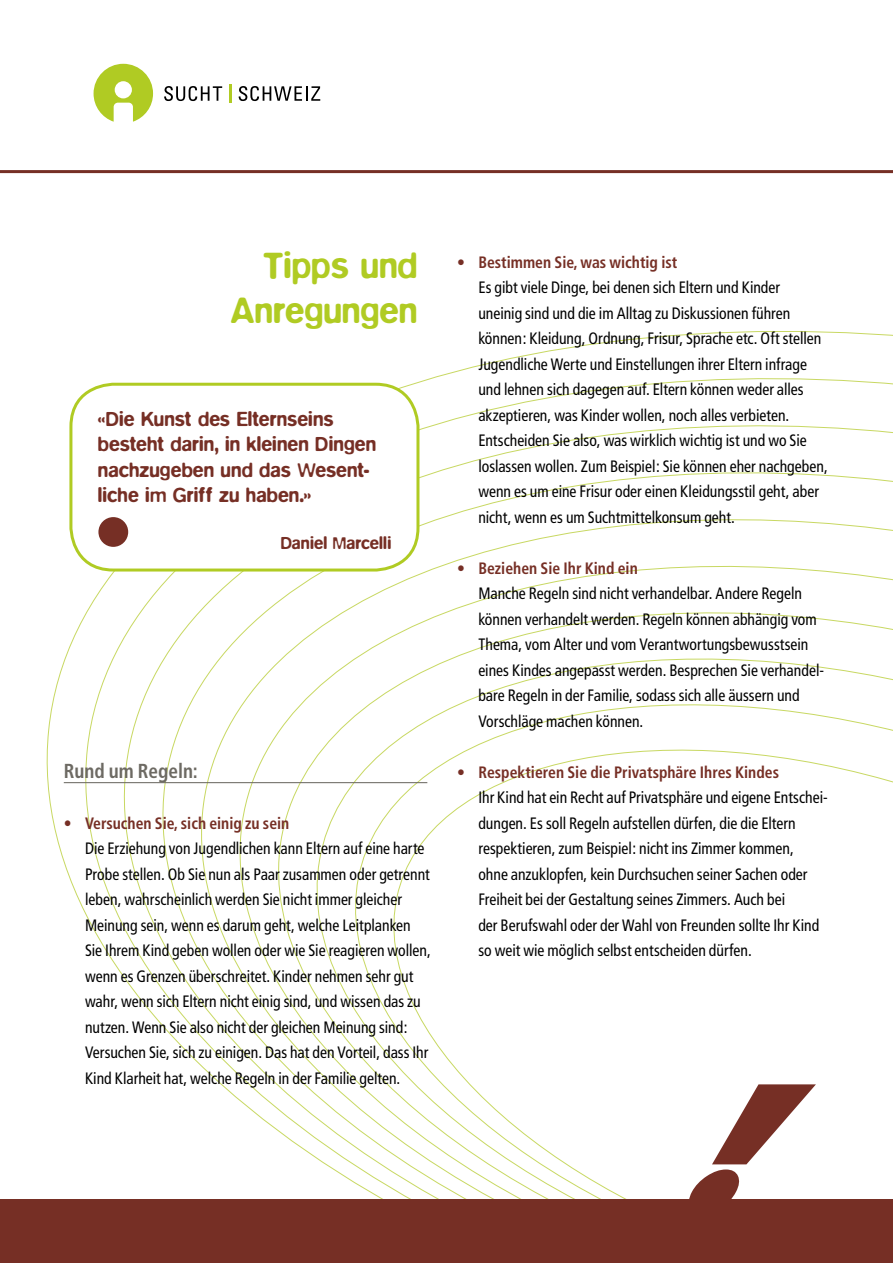
<style>
.page{position:relative;width:893px;height:1263px;background:#fff}
.page>*{position:absolute;margin:0;border:0;box-sizing:border-box;transform-origin:0 0}
.t1{font:500 37.5px/45px "Blur";color:#b0cb23;text-align:right;scale:.95 1}
.t2{font:500 21px/25.5px "Blur";letter-spacing:.005em;color:#762f25;scale:.95 1}
.t3{font:700 condensed 20.25px "Frutiger";color:#6d6a63;scale:.95 1}
.t4{font:500 18px "Blur";letter-spacing:.01em;color:#762f25;scale:.95 1}
.t5{font:condensed 16.5px/25.5px "Frutiger";color:#000;scale:.95 1}
.t6{font:700 condensed 16.5px "Frutiger";color:#762f25;scale:.95 1}
</style>
<div class="page">
<svg style="left:213px;top:517px;width:680px;height:594px"></svg>
<svg style="left:252px;top:566px;width:641px;height:575px"></svg>
<svg style="left:291px;top:614px;width:602px;height:554px"></svg>
<svg style="left:330px;top:662px;width:563px;height:529px"></svg>
<svg style="left:367px;top:711px;width:526px;height:488px"></svg>
<hr style="left:64px;top:782px;width:363px;height:1px;background:#6d6a63">
<svg style="left:688px;top:1084px;width:128px;height:115px"></svg>
<div style="left:0;top:1199px;width:893px;height:64px;background:#762f25"></div>
<hr style="left:0;top:170px;width:893px;height:3px;background:#762f25">
<div style="left:71px;top:384px;width:347px;height:186px;background:#fff;border-radius:43px"></div>
<div style="left:69px;top:383px;width:350px;height:188px;border:3px solid #b0cb23;border-radius:43px"></div>
<div style="left:98px;top:517px;width:30px;height:30px;background:#762f25;border-radius:50%"></div>
<svg style="left:164px;top:86px;width:58px;height:15px"></svg>
<svg style="left:239px;top:86px;width:81px;height:15px"></svg>
<svg style="left:229px;top:84px;width:2px;height:19px"></svg>
<svg style="left:94px;top:64px;width:59px;height:58px"></svg>
<h1 class="t1" style="left:231px;top:243px;width:198px">Tipps und<br>Anregungen</h1>
<p class="t2" style="left:98px;top:406px;width:294px">«Die Kunst des Elternseins besteht darin, in kleinen Dingen nachzugeben und das Wesent&shy;liche im Griff zu haben.»</p>
<p class="t4" style="left:281px;top:532px;width:118px">Daniel Marcelli</p>
<p class="t3" style="left:64px;top:759px;width:143px">Rund um Regeln:</p>
<p class="t6" style="left:64px;top:813px;width:239px">• Versuchen Sie, sich einig zu sein</p>
<p class="t5" style="left:85px;top:836px;width:366px">Die Erziehung von Jugendlichen kann Eltern auf eine harte Probe stellen. Ob Sie nun als Paar zusammen oder getrennt leben, wahrscheinlich werden Sie nicht immer gleicher Meinung sein, wenn es darum geht, welche Leitplanken Sie Ihrem Kind geben wollen oder wie Sie reagieren wollen, wenn es Grenzen überschreitet. Kinder nehmen sehr gut wahr, wenn sich Eltern nicht einig sind, und wissen das zu nutzen. Wenn Sie also nicht der gleichen Meinung sind:<br>Versuchen Sie, sich zu einigen. Das hat den Vorteil, dass Ihr Kind Klarheit hat, welche Regeln in der Familie gelten.</p>
<p class="t6" style="left:457px;top:252px;width:233px">• Bestimmen Sie, was wichtig ist</p>
<p class="t5" style="left:478px;top:275px;width:369px">Es gibt viele Dinge, bei denen sich Eltern und Kinder uneinig sind und die im Alltag zu Diskussionen führen können: Kleidung, Ordnung, Frisur, Sprache etc. Oft stellen Jugendliche Werte und Einstellungen ihrer Eltern infrage und lehnen sich dagegen auf. Eltern können weder alles akzeptieren, was Kinder wollen, noch alles verbieten.<br>Entscheiden Sie also, was wirklich wichtig ist und wo Sie loslassen wollen. Zum Beispiel: Sie können eher nachgeben, wenn es um eine Frisur oder einen Kleidungsstil geht, aber nicht, wenn es um Suchtmittelkonsum geht.</p>
<p class="t6" style="left:457px;top:558px;width:192px">• Beziehen Sie Ihr Kind ein</p>
<p class="t5" style="left:478px;top:581px;width:366px">Manche Regeln sind nicht verhandelbar. Andere Regeln können verhandelt werden. Regeln können abhängig vom Thema, vom Alter und vom Verantwortungsbewusstsein eines Kindes angepasst werden. Besprechen Sie verhandel&shy;bare Regeln in der Familie, sodass sich alle äussern und Vorschläge machen können.</p>
<p class="t6" style="left:457px;top:762px;width:340px">• Respektieren Sie die Privatsphäre Ihres Kindes</p>
<p class="t5" style="left:478px;top:785px;width:369px">Ihr Kind hat ein Recht auf Privatsphäre und eigene Entschei&shy;dungen. Es soll Regeln aufstellen dürfen, die die Eltern respektieren, zum Beispiel: nicht ins Zimmer kommen,<br>ohne anzuklopfen, kein Durchsuchen seiner Sachen oder Freiheit bei der Gestaltung seines Zimmers. Auch bei<br>der Berufswahl oder der Wahl von Freunden sollte Ihr Kind so weit wie möglich selbst entscheiden dürfen.</p>
</div>
